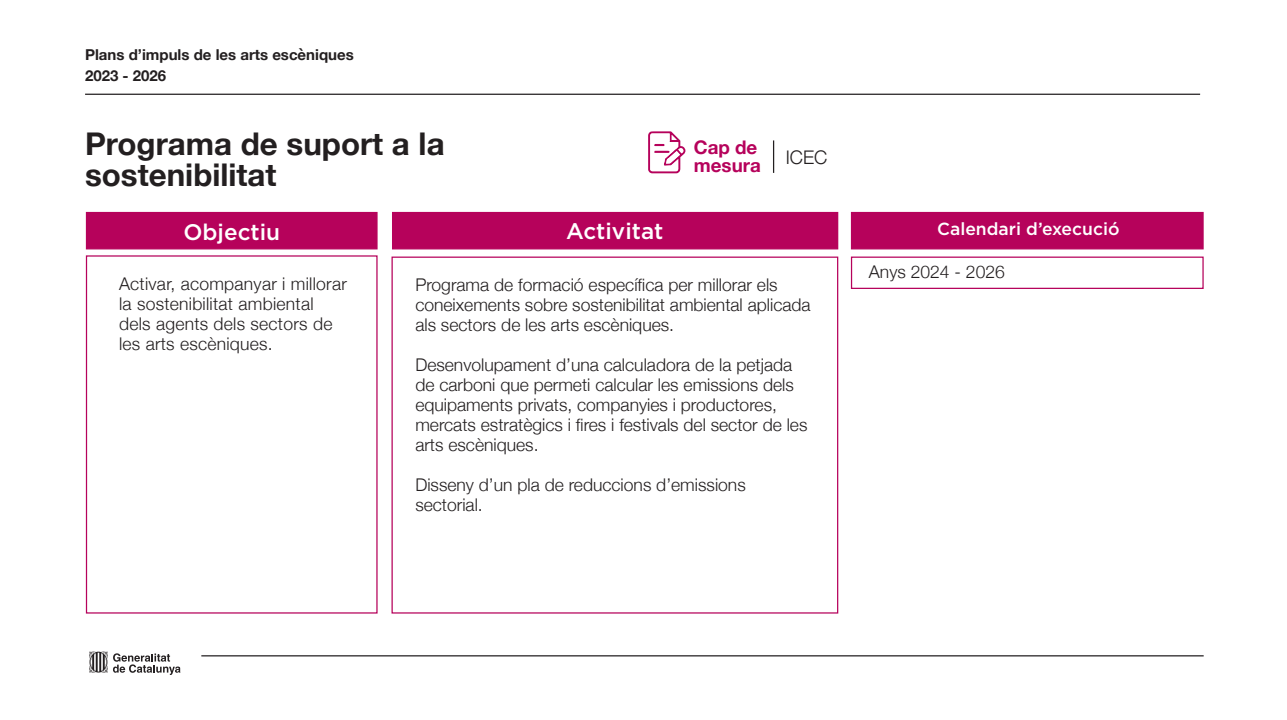
<style>
.page{position:relative;width:1287px;height:720px;background:#fff}
.page>*{position:absolute;margin:0;border:0;box-sizing:border-box;transform-origin:0 0}
.t1{font:700 31.25px "Helvetica Neue";color:#231f20}
.t2{font:500 22.5px "Gotham";color:#fff}
.t3{font:700 18.75px "Helvetica Neue";color:#b6025b}
.t4{font:300 18.75px "Helvetica Neue";color:#231f20}
.t5{font:300 17.5px/20px "Helvetica Neue";color:#231f20}
.t6{font:500 17.5px "Gotham";color:#fff}
.t7{font:700 15px "Helvetica Neue";color:#231f20}
</style>
<div class="page">
<div style="left:86px;top:212px;width:291px;height:37px;background:#b6025b"></div>
<div style="left:391px;top:256px;width:447px;height:357px;border:1px solid #b6025b"></div>
<div style="left:850px;top:256px;width:353px;height:33px;border:1px solid #b6025b"></div>
<div style="left:392px;top:212px;width:446px;height:37px;background:#b6025b"></div>
<div style="left:850px;top:212px;width:353px;height:37px;background:#b6025b"></div>
<svg style="left:648px;top:131px;width:37px;height:43px"></svg>
<hr style="left:773px;top:140px;width:1px;height:33px;background:#231f20">
<hr style="left:201px;top:655px;width:1002px;height:1px;background:#231f20">
<hr style="left:85px;top:94px;width:1114px;height:1px;background:#231f20">
<svg style="left:89px;top:651px;width:91px;height:23px"></svg>
<p class="t7" style="left:85px;top:43px;width:270px">Plans d’impuls de les arts escèniques</p>
<p class="t7" style="left:85px;top:64px;width:83px">2023 - 2026</p>
<p class="t1" style="left:85px;top:119px;width:361px">Programa de suport a la</p>
<p class="t1" style="left:85px;top:150px;width:193px">sostenibilitat</p>
<p class="t3" style="left:693px;top:132px;width:65px">Cap de</p>
<p class="t3" style="left:693px;top:151px;width:68px">mesura</p>
<p class="t4" style="left:785px;top:142px;width:43px">ICEC</p>
<p class="t2" style="left:183px;top:219px;width:98px">Objectiu</p>
<p class="t2" style="left:566px;top:218px;width:99px">Activitat</p>
<p class="t6" style="left:937px;top:218px;width:184px">Calendari d’execució</p>
<p class="t5" style="left:119px;top:272px;width:229px">Activar, acompanyar i millorar la sostenibilitat ambiental dels agents dels sectors de les arts escèniques.</p>
<p class="t5" style="left:415px;top:273px;width:397px">Programa de formació específica per millorar els coneixements sobre sostenibilitat ambiental aplicada als sectors de les arts escèniques.</p>
<p class="t5" style="left:415px;top:353px;width:393px">Desenvolupament d’una calculadora de la petjada de carboni que permeti calcular les emissions dels equipaments privats, companyies i productores, mercats estratègics i fires i festivals del sector de les arts escèniques.</p>
<p class="t5" style="left:415px;top:473px;width:332px">Disseny d’un pla de reduccions d’emissions sectorial.</p>
<p class="t5" style="left:868px;top:260px;width:137px">Anys 2024 - 2026</p>
</div>
